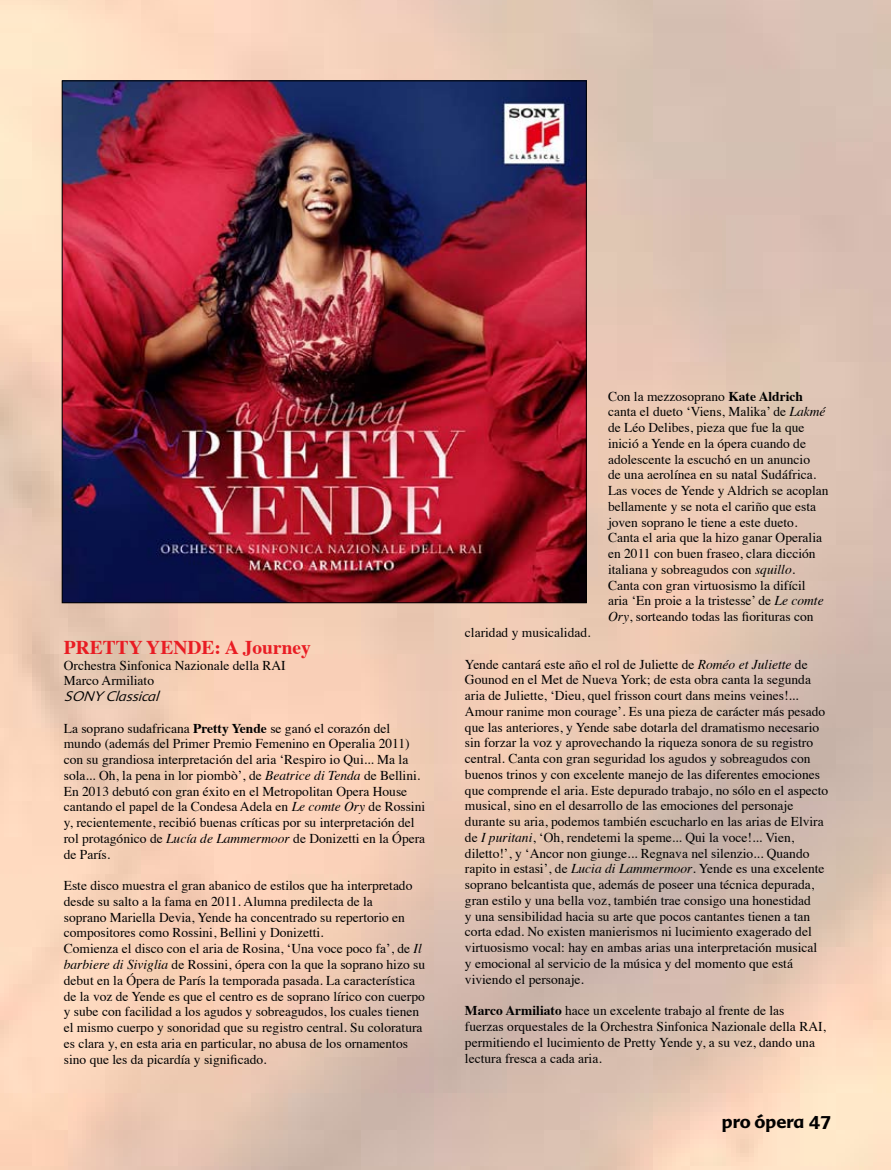
<style>
.page{position:relative;width:893px;height:1170px;background:#fff}
.page>*{position:absolute;margin:0;border:0;box-sizing:border-box;transform-origin:0 0}
.t1{font:700 19.5px "Times";color:#e91c23}
.t2{font:700 18px "Advert";color:#000}
.t3{font:900 18px "Frutiger";color:#000}
.t4{font:13.5px/15.8px "Times";color:#000}
.t5{font:italic 300 13.5px "Advert";color:#000}
.s1{font-weight:700}
.s2{font-style:italic}
</style>
<div class="page">
<img style="left:64px;top:82px;width:521px;height:519px">
<h1 class="t1" style="left:64px;top:628px;width:249px">PRETTY YENDE: A Journey</h1>
<p class="t4" style="left:64px;top:656px;width:223px">Orchestra Sinfonica Nazionale della RAI<br>Marco Armiliato</p>
<p class="t5" style="left:64px;top:688px;width:101px">SONYClassical</p>
<p class="t4" style="left:64px;top:719px;width:363px">La soprano sudafricana <span class="s1">Pretty Yende</span> se ganó el corazón del mundo (además del Primer Premio Femenino en Operalia 2011) con su grandiosa interpretación del aria ‘Respiro io Qui... Ma la sola... Oh, la pena in lor piombò’, de <span class="s2">Beatrice di Tenda</span> de Bellini.<br>En 2013 debutó con gran éxito en el Metropolitan Opera House cantando el papel de la Condesa Adela en <span class="s2">Le comte Ory</span> de Rossini y, recientemente, recibió buenas críticas por su interpretación del rol protagónico de <span class="s2">Lucía de Lammermoor</span> de Donizetti en la Ópera de París.</p>
<p class="t4" style="left:64px;top:876px;width:363px">Este disco muestra el gran abanico de estilos que ha interpretado desde su salto a la fama en 2011. Alumna predilecta de la<br>soprano Mariella Devia, Yende ha concentrado su repertorio en compositores como Rossini, Bellini y Donizetti.<br>Comienza el disco con el aria de Rosina, ‘Una voce poco fa’, de <span class="s2">Il barbiere di Siviglia</span> de Rossini, ópera con la que la soprano hizo su debut en la Ópera de París la temporada pasada. La característica de la voz de Yende es que el centro es de soprano lírico con cuerpo y sube con facilidad a los agudos y sobreagudos, los cuales tienen el mismo cuerpo y sonoridad que su registro central. Su coloratura es clara y, en esta aria en particular, no abusa de los ornamentos sino que les da picardía y significado.</p>
<p class="t4" style="left:608px;top:387px;width:222px">Con la mezzosoprano <span class="s1">Kate Aldrich </span>canta el dueto ‘Viens, Malika’ de <span class="s2">Lakmé </span>de Léo Delibes, pieza que fue la que inició a Yende en la ópera cuando de adolescente la escuchó en un anuncio<br>de una aerolínea en su natal Sudáfrica.<br>Las voces de Yende y Aldrich se acoplan bellamente y se nota el cariño que esta joven soprano le tiene a este dueto.<br>Canta el aria que la hizo ganar Operalia en 2011 con buen fraseo, clara dicción italiana y sobreagudos con <span class="s2">squillo</span>.<br>Canta con gran virtuosismo la difícil aria ‘En proie a la tristesse’ de <span class="s2">Le comte Ory</span>, sorteando todas las fiorituras con</p>
<p class="t4" style="left:465px;top:623px;width:127px">claridad y musicalidad.</p>
<p class="t4" style="left:465px;top:655px;width:365px">Yende cantará este año el rol de Juliette de <span class="s2">Roméo et Juliette</span> de Gounod en el Met de Nueva York; de esta obra canta la segunda aria de Juliette, ‘Dieu, quel frisson court dans meins veines!...<br>Amour ranime mon courage’. Es una pieza de carácter más pesado que las anteriores, y Yende sabe dotarla del dramatismo necesario sin forzar la voz y aprovechando la riqueza sonora de su registro central. Canta con gran seguridad los agudos y sobreagudos con buenos trinos y con excelente manejo de las diferentes emociones que comprende el aria. Este depurado trabajo, no sólo en el aspecto musical, sino en el desarrollo de las emociones del personaje durante su aria, podemos también escucharlo en las arias de Elvira de <span class="s2">I puritani</span>, ‘Oh, rendetemi la speme... Qui la voce!... Vien, diletto!’, y ‘Ancor non giunge... Regnava nel silenzio... Quando rapito in estasi’, de <span class="s2">Lucia di Lammermoor</span>. Yende es una excelente soprano belcantista que, además de poseer una técnica depurada, gran estilo y una bella voz, también trae consigo una honestidad<br>y una sensibilidad hacia su arte que pocos cantantes tienen a tan corta edad. No existen manierismos ni lucimiento exagerado del virtuosismo vocal: hay en ambas arias una interpretación musical<br>y emocional al servicio de la música y del momento que está viviendo el personaje.</p>
<p class="t4" style="left:465px;top:1001px;width:363px"><span class="s1">Marco Armiliato</span> hace un excelente trabajo al frente de las fuerzas orquestales de la Orchestra Sinfonica Nazionale della RAI, permitiendo el lucimiento de Pretty Yende y, a su vez, dando una lectura fresca a cada aria.</p>
<h2 class="t3" style="left:757px;top:1109px;width:56px">ópera</h2>
<h2 class="t2" style="left:722px;top:1110px;width:111px">pro ópera 47</h2>
</div>
